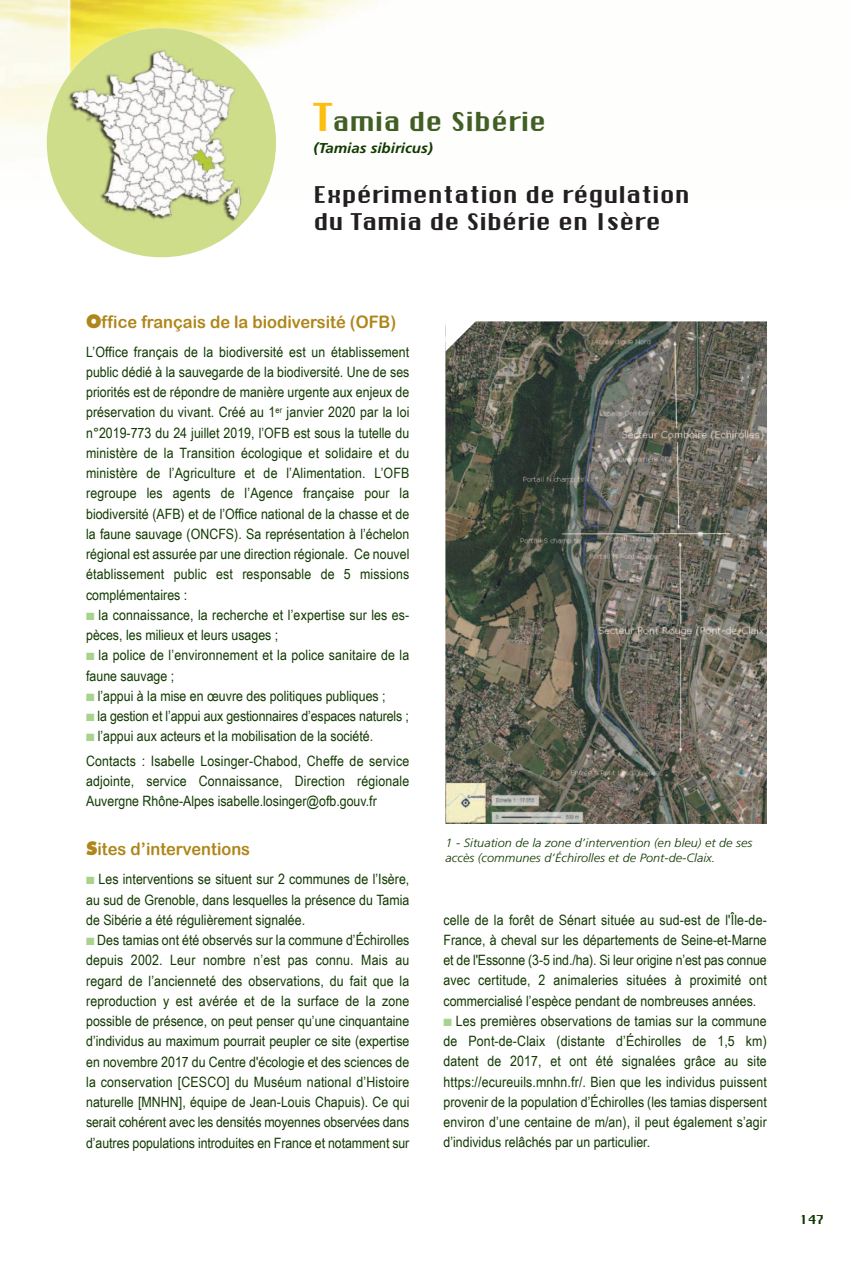
<style>
.page{position:relative;width:851px;height:1263px;background:#fff}
.page>*{position:absolute;margin:0;border:0;box-sizing:border-box;transform-origin:0 0}
.t1{font:25.5px "Chicago FLF";color:#415f25}
.t2{font:22.5px/27px "Chicago FLF";color:#231f20}
.t3{font:17.25px "Arial Rounded MT Bold";color:#ae861a;scale:.95 1}
.t4{font:14.25px/20.2px "Arial Narrow";color:#123a01;text-align:justify;scale:1.06 1}
.t5{font:italic 700 14.25px "Frutiger";color:#123a01;scale:1.06 1}
.t6{font:italic 300 12px/14.4px "Frutiger";color:#123a01;scale:1.06 1}
.t7{font:12px "Chicago FLF";color:#123a01}
.s1{font-size:37.5px;color:#fdbe12}
.s2{font-family:"Futura";font-weight:800;font-size:18px}
.s3{color:#a7d38d}
</style>
<div class="page">
<img style="left:0;top:0;width:377px;height:201px">
<img style="left:47px;top:28px;width:229px;height:229px;border-radius:50%">
<img style="left:445px;top:322px;width:321px;height:501px">
<svg style="left:445px;top:321px;width:31px;height:31px"></svg>
<h1 class="t1" style="left:313px;top:105px;width:234px"><span class="s1">T</span>amia de Sibérie</h1>
<p class="t5" style="left:313px;top:142px;width:114px">(Tamias sibiricus)</p>
<h2 class="t2" style="left:313px;top:180px;width:377px">Expérimentation de régulation du Tamia de Sibérie en Isère</h2>
<p class="t3" style="left:86px;top:312px;width:328px"><span class="s2">O</span>ffice français de la biodiversité (OFB)</p>
<p class="t4" style="left:86px;top:341px;width:306px">L’Office français de la biodiversité est un établissement public dédié à la sauvegarde de la biodiversité. Une de ses priorités est de répondre de manière urgente aux enjeux de préservation du vivant. Créé au 1<sup>er</sup> janvier 2020 par la loi n°2019-773 du 24 juillet 2019, l’OFB est sous la tutelle du ministère de la Transition écologique et solidaire et du ministère de l’Agriculture et de l’Alimentation. L’OFB regroupe les agents de l’Agence française pour la biodiversité (AFB) et de l’Office national de la chasse et de la faune sauvage (ONCFS). Sa représentation à l’échelon régional est assurée par une direction régionale. Ce nouvel établissement public est responsable de 5 missions complémentaires :</p>
<p class="t4" style="left:86px;top:605px;width:306px"><span class="s3">■</span> la connaissance, la recherche et l’expertise sur les es&shy;pèces, les milieux et leurs usages ;</p>
<p class="t4" style="left:86px;top:645px;width:306px"><span class="s3">■</span> la police de l’environnement et la police sanitaire de la faune sauvage ;</p>
<p class="t4" style="left:86px;top:686px;width:284px"><span class="s3">■</span> l’appui à la mise en œuvre des politiques publiques ;</p>
<p class="t4" style="left:86px;top:706px;width:306px"><span class="s3">■</span> la gestion et l’appui aux gestionnaires d’espaces naturels ;</p>
<p class="t4" style="left:86px;top:724px;width:306px;line-height:24.5px"><span class="s3">■</span> l’appui aux acteurs et la mobilisation de la société.<br>Contacts : Isabelle Losinger-Chabod, Cheffe de service</p>
<p class="t4" style="left:86px;top:771px;width:306px">adjointe, service Connaissance, Direction régionale<br>Auvergne Rhône-Alpes isabelle.losinger@ofb.gouv.fr</p>
<p class="t3" style="left:86px;top:839px;width:174px"><span class="s2">S</span>ites d’interventions</p>
<p class="t4" style="left:86px;top:869px;width:306px"><span class="s3">■</span> Les interventions se situent sur 2 communes de l’Isère, au sud de Grenoble, dans lesquelles la présence du Tamia de Sibérie a été régulièrement signalée.</p>
<p class="t4" style="left:86px;top:930px;width:306px"><span class="s3">■</span> Des tamias ont été observés sur la commune d’Échirolles depuis 2002. Leur nombre n’est pas connu. Mais au regard de l’ancienneté des observations, du fait que la reproduction y est avérée et de la surface de la zone possible de présence, on peut penser qu’une cinquantaine d’individus au maximum pourrait peupler ce site (expertise en novembre 2017 du Centre d'écologie et des sciences de la conservation [CESCO] du Muséum national d’Histoire naturelle [MNHN], équipe de Jean-Louis Chapuis). Ce qui serait cohérent avec les densités moyennes observées dans d’autres populations introduites en France et notamment sur</p>
<p class="t6" style="left:445px;top:837px;width:291px">1 - Situation de la zone d’intervention (en bleu) et de ses accès (communes d’Échirolles et de Pont-de-Claix.</p>
<p class="t4" style="left:443px;top:909px;width:306px">celle de la forêt de Sénart située au sud-est de l'Île-de-France, à cheval sur les départements de Seine-et-Marne et de l'Essonne (3-5 ind./ha). Si leur origine n’est pas connue avec certitude, 2 animaleries situées à proximité ont commercialisé l’espèce pendant de nombreuses années.</p>
<p class="t4" style="left:443px;top:1010px;width:306px"><span class="s3">■</span> Les premières observations de tamias sur la commune de Pont-de-Claix (distante d’Échirolles de 1,5 km) datent de 2017, et ont été signalées grâce au site https://ecureuils.mnhn.fr/. Bien que les individus puissent provenir de la population d’Échirolles (les tamias dispersent environ d’une centaine de m/an), il peut également s’agir d’individus relâchés par un particulier.</p>
<p class="t7" style="left:799px;top:1212px;width:26px">147</p>
</div>
